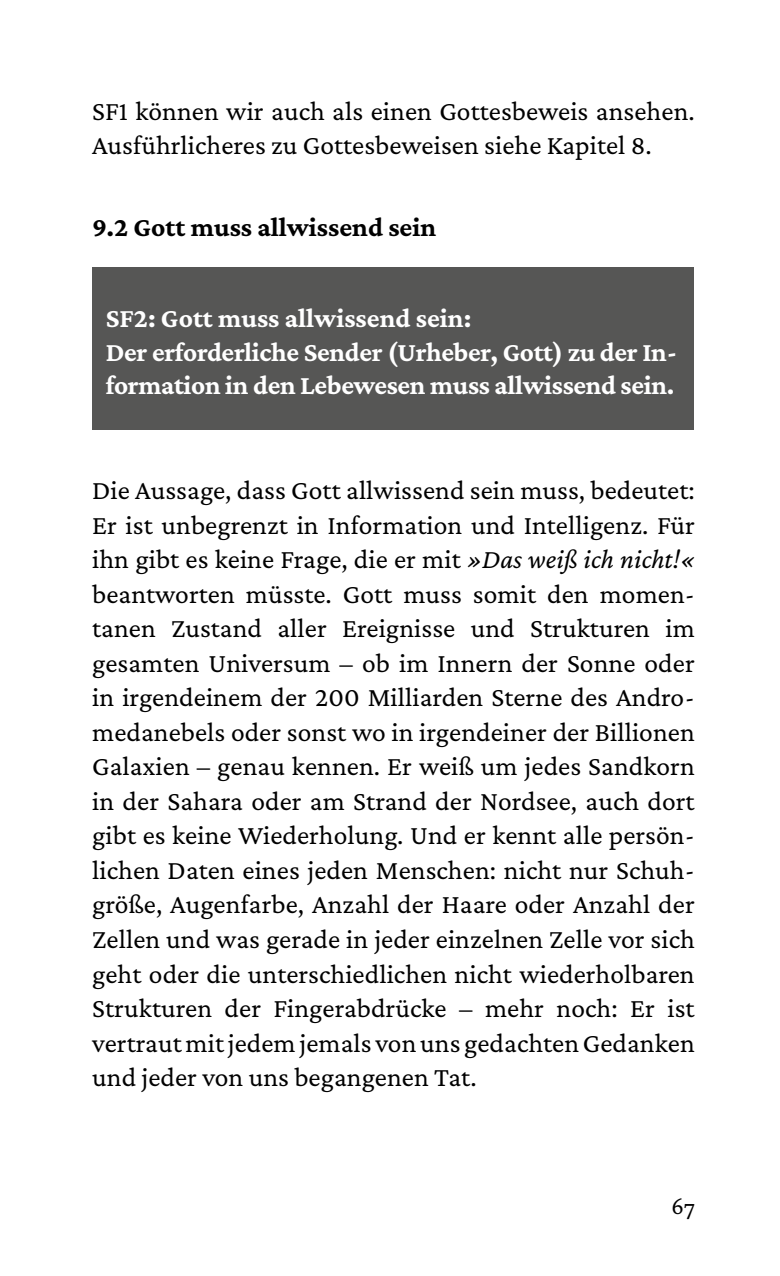
<style>
.page{position:relative;width:780px;height:1276px;background:#fff}
.page>*{position:absolute;margin:0;border:0;box-sizing:border-box;transform-origin:0 0}
.t1{font:27.5px/34.5px "Crimson Pro";letter-spacing:.005em;color:#000}
.t2{font:700 27.5px/33.8px "Crimson Pro";letter-spacing:-.01em;color:#fff}
.t3{font:700 27.5px "Crimson Pro";color:#000}
.t4{font:23.75px "Crimson Pro";color:#000}
.s1{font-style:italic}
</style>
<div class="page">
<div style="left:92px;top:268px;width:601px;height:162px;background:#565655"></div>
<p class="t1" style="left:92px;top:93px;width:604px">SF1 können wir auch als einen Gottesbeweis ansehen.<br>Ausführlicheres zu Gottesbeweisen siehe Kapitel 8.</p>
<p class="t3" style="left:92px;top:209px;width:345px">9.2 Gott muss allwissend sein</p>
<p class="t2" style="left:106px;top:300px;width:573px">SF2: Gott muss allwissend sein:<br>Der erforderliche Sender (Urheber, Gott) zu der In&shy;formation in den Lebewesen muss allwissend sein.</p>
<p class="t1" style="left:92px;top:472px;width:604px;text-align:justify">Die Aussage, dass Gott allwissend sein muss, bedeutet:<br>Er ist unbegrenzt in Information und Intelligenz. Für ihn gibt es keine Frage, die er mit <span class="s1">»Das weiß ich nicht!« </span>beantworten müsste. Gott muss somit den momen&shy;tanen Zustand aller Ereignisse und Strukturen im gesamten Universum – ob im Innern der Sonne oder in irgendeinem der 200 Milliarden Sterne des Andro&shy;medanebels oder sonst wo in irgendeiner der Billionen Galaxien – genau kennen. Er weiß um jedes Sandkorn in der Sahara oder am Strand der Nordsee, auch dort gibt es keine Wiederholung. Und er kennt alle persön&shy;lichen Daten eines jeden Menschen: nicht nur Schuh&shy;größe, Augenfarbe, Anzahl der Haare oder Anzahl der Zellen und was gerade in jeder einzelnen Zelle vor sich geht oder die unterschiedlichen nicht wiederholbaren Strukturen der Fingerabdrücke – mehr noch: Er ist vertraut mit jedem jemals von uns gedachten Gedanken und jeder von uns begangenen Tat.</p>
<p class="t4" style="left:671px;top:1191px;width:25px">67</p>
</div>
